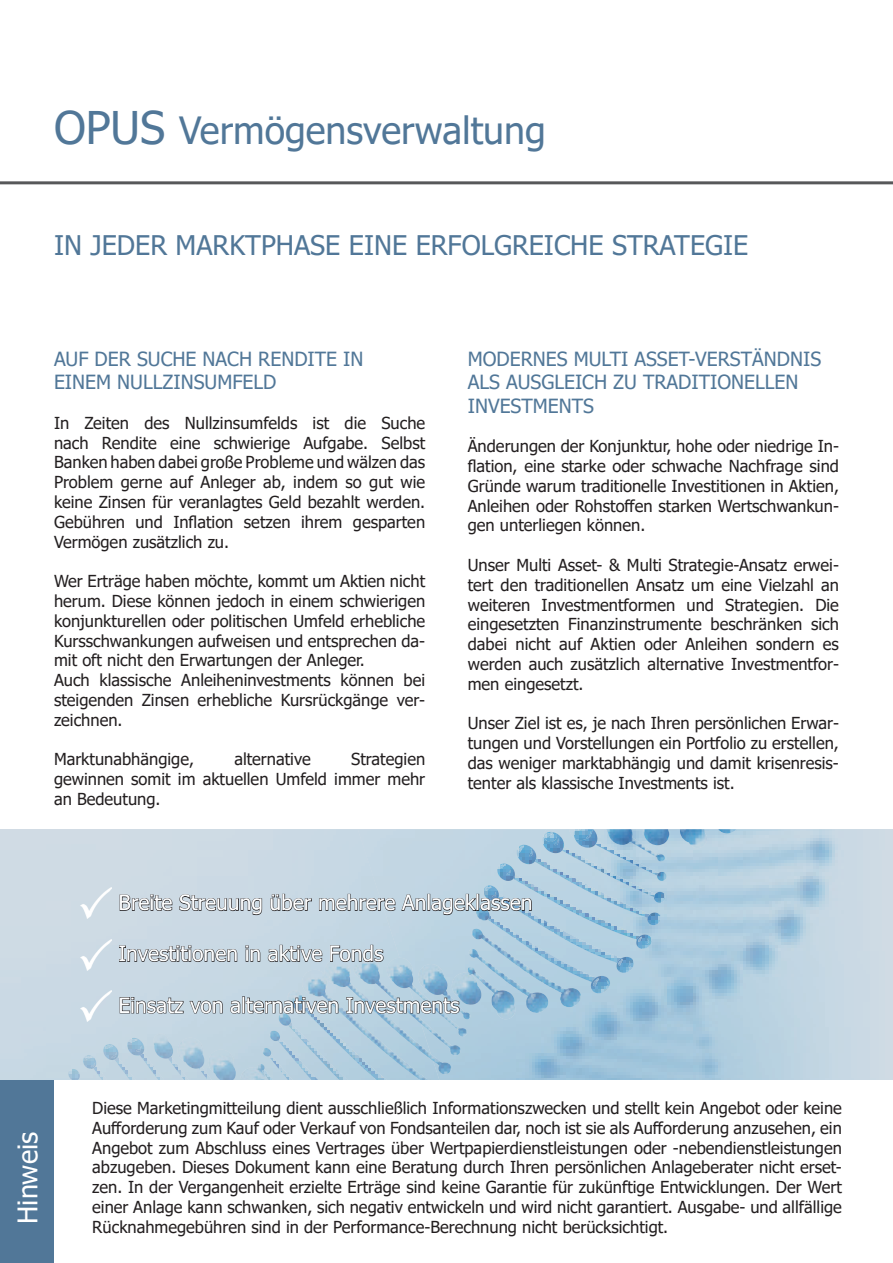
<style>
.page{position:relative;width:893px;height:1263px;background:#fff}
.page>*{position:absolute;margin:0;border:0;box-sizing:border-box;transform-origin:0 0}
.t1{font:37.5px "Tahoma";color:#517798}
.t2{font:27px "Tahoma";color:#517798}
.t3{font:27px "Tahoma";color:#fff}
.t4{font:21px "Tahoma";color:#fff}
.t5{font:19.5px/23.4px "Tahoma";color:#517798}
.t6{font:16.5px/19.8px "Tahoma";color:#231f20;text-align:justify}
.s1{font-size:45px}
</style>
<div class="page">
<svg style="left:0;top:829px;width:893px;height:251px;background:#b7d0df"></svg>
<hr style="left:0;top:181px;width:893px;height:3px;background:#57585a">
<div style="left:0;top:1080px;width:54px;height:183px;background:#517798"></div>
<img style="left:80px;top:888px;width:32px;height:31px">
<svg style="left:119px;top:894px;width:54px;height:17px"></svg>
<svg style="left:179px;top:894px;width:83px;height:21px;background:#9ba4ac"></svg>
<svg style="left:270px;top:893px;width:42px;height:18px"></svg>
<svg style="left:319px;top:886px;width:213px;height:29px;background:#9cadba"></svg>
<img style="left:80px;top:940px;width:32px;height:31px">
<svg style="left:119px;top:945px;width:119px;height:17px;background:#8e979e"></svg>
<svg style="left:246px;top:945px;width:15px;height:17px"></svg>
<svg style="left:267px;top:944px;width:56px;height:18px"></svg>
<svg style="left:330px;top:944px;width:54px;height:18px"></svg>
<img style="left:80px;top:991px;width:32px;height:31px">
<svg style="left:119px;top:997px;width:104px;height:17px;background:#919ba3"></svg>
<svg style="left:230px;top:997px;width:109px;height:17px;background:#85929c"></svg>
<svg style="left:346px;top:997px;width:114px;height:17px;background:#80919d"></svg>
<h1 class="t1" style="left:54px;top:105px;width:493px"><span class="s1">OPUS</span> Vermögensverwaltung</h1>
<h2 class="t2" style="left:54px;top:227px;width:696px">IN JEDER MARKTPHASE EINE ERFOLGREICHE STRATEGIE</h2>
<p class="t5" style="left:54px;top:348px;width:311px">AUF DER SUCHE NACH RENDITE IN<br>EINEM NULLZINSUMFELD</p>
<p class="t6" style="left:54px;top:414px;width:373px">In Zeiten des Nullzinsumfelds ist die Suche nach Rendite eine schwierige Aufgabe. Selbst Banken haben dabei große Probleme und wälzen das Problem gerne auf Anleger ab, indem so gut wie keine Zinsen für veranlagtes Geld bezahlt werden.<br>Gebühren und Inflation setzen ihrem gesparten Vermögen zusätzlich zu.</p>
<p class="t6" style="left:54px;top:572px;width:373px;text-align:left">Wer Erträge haben möchte, kommt um Aktien nicht herum. Diese können jedoch in einem schwierigen konjunkturellen oder politischen Umfeld erhebliche Kursschwankungen aufweisen und entsprechen da&shy;mit oft nicht den Erwartungen der Anleger.<br>Auch klassische Anleiheninvestments können bei steigenden Zinsen erhebliche Kursrückgänge ver&shy;zeichnen.</p>
<p class="t6" style="left:54px;top:750px;width:142px">Marktunabhängige,</p>
<p class="t6" style="left:234px;top:750px;width:78px">alternative</p>
<p class="t6" style="left:54px;top:750px;width:373px;text-indent:297px">Strategien gewinnen somit im aktuellen Umfeld immer mehr an Bedeutung.</p>
<p class="t5" style="left:468px;top:348px;width:355px">MODERNES MULTI ASSET-VERSTÄNDNIS<br>ALS AUSGLEICH ZU TRADITIONELLEN<br>INVESTMENTS</p>
<p class="t6" style="left:468px;top:437px;width:373px">Änderungen der Konjunktur, hohe oder niedrige In&shy;flation, eine starke oder schwache Nachfrage sind Gründe warum traditionelle Investitionen in Aktien, Anleihen oder Rohstoffen starken Wertschwankun&shy;gen unterliegen können.</p>
<p class="t6" style="left:468px;top:556px;width:373px">Unser Multi Asset- &amp; Multi Strategie-Ansatz erwei&shy;tert den traditionellen Ansatz um eine Vielzahl an weiteren Investmentformen und Strategien. Die eingesetzten Finanzinstrumente beschränken sich dabei nicht auf Aktien oder Anleihen sondern es werden auch zusätzlich alternative Investmentfor&shy;men eingesetzt.</p>
<p class="t6" style="left:468px;top:714px;width:373px">Unser Ziel ist es, je nach Ihren persönlichen Erwar&shy;tungen und Vorstellungen ein Portfolio zu erstellen, das weniger marktabhängig und damit krisenresis&shy;tenter als klassische Investments ist.</p>
<p class="t4" style="left:119px;top:888px;width:416px">Breite Streuung über mehrere Anlageklassen</p>
<p class="t4" style="left:119px;top:939px;width:266px">Investitionen in aktive Fonds</p>
<p class="t4" style="left:119px;top:991px;width:342px">Einsatz von alternativen Investments</p>
<h2 class="t3" style="left:10px;top:1224px;width:93px;rotate:-90deg">Hinweis</h2>
<p class="t6" style="left:92px;top:1099px;width:751px">Diese Marketingmitteilung dient ausschließlich Informationszwecken und stellt kein Angebot oder keine Aufforderung zum Kauf oder Verkauf von Fondsanteilen dar, noch ist sie als Aufforderung anzusehen, ein Angebot zum Abschluss eines Vertrages über Wertpapierdienstleistungen oder -nebendienstleistungen abzugeben. Dieses Dokument kann eine Beratung durch Ihren persönlichen Anlageberater nicht erset&shy;zen. In der Vergangenheit erzielte Erträge sind keine Garantie für zukünftige Entwicklungen. Der Wert einer Anlage kann schwanken, sich negativ entwickeln und wird nicht garantiert. Ausgabe- und allfällige Rücknahmegebühren sind in der Performance-Berechnung nicht berücksichtigt.</p>
</div>
